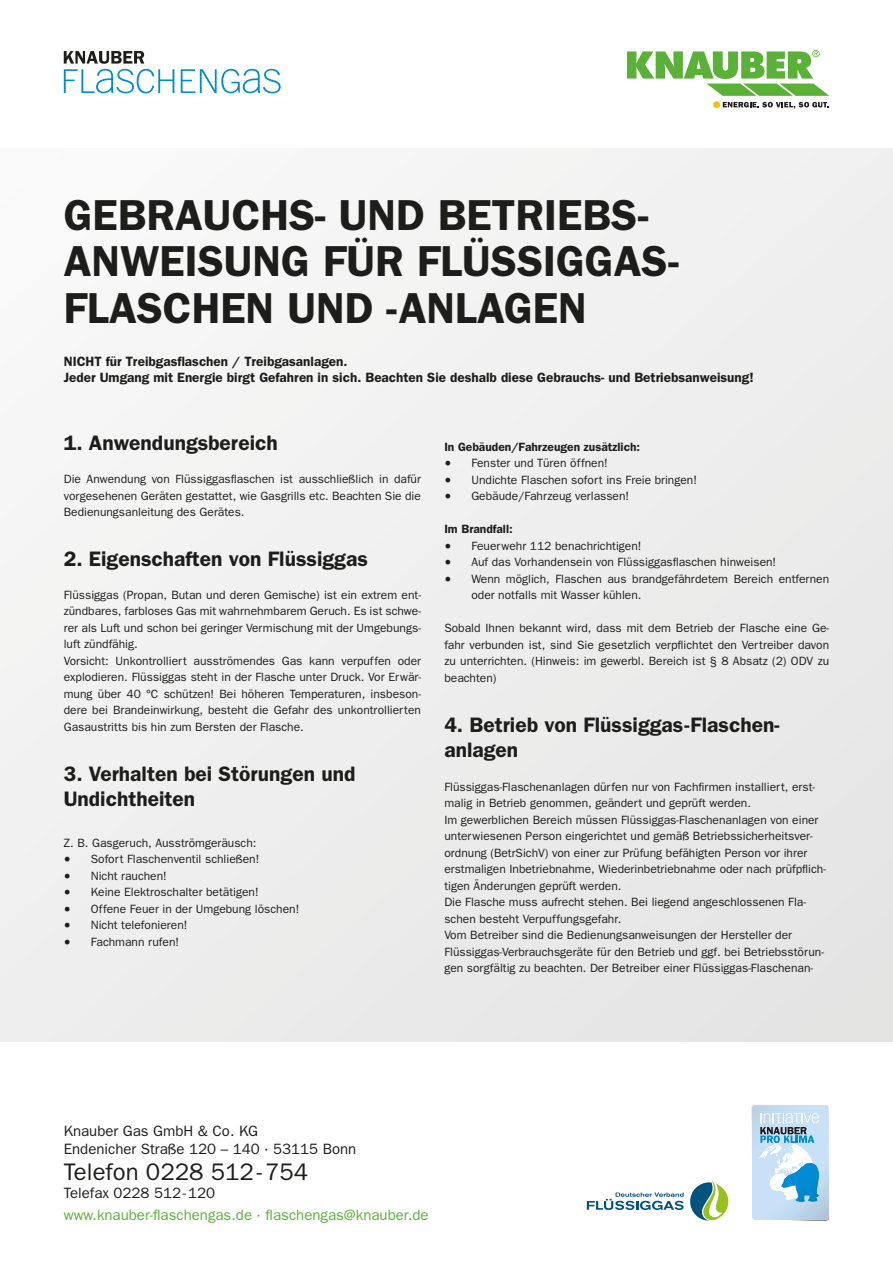
<style>
.page{position:relative;width:893px;height:1263px;background:#fff}
.page>*{position:absolute;margin:0;border:0;box-sizing:border-box;transform-origin:0 0}
.t1{font:600 43.5px/46.5px "ITC Franklin Gothic Std";color:#1d1d1b}
.t2{font:24px "Franklin Gothic";color:#1d1d1b}
.t3{font:600 21px/25.2px "Franklin Gothic";color:#1d1d1b}
.t4{font:15px "Franklin Gothic";color:#1d1d1b}
.t5{font:15px "Franklin Gothic";color:#5ab138}
.t6{font:600 13.5px "Franklin Gothic";color:#1d1d1b}
.t7{font:12px/16.5px "Franklin Gothic";color:#1d1d1b;text-align:justify}
.t8{font:600 12px "Franklin Gothic";color:#1d1d1b}
.s1{font-family:"Minion Pro";font-size:18px}
</style>
<div class="page">
<div style="left:0;top:149px;width:893px;height:893px;background:#efefef"></div>
<img style="left:751px;top:1105px;width:79px;height:116px">
<img style="left:752px;top:1105px;width:51px;height:38px">
<img style="left:752px;top:1143px;width:7px;height:38px">
<svg style="left:759px;top:1113px;width:60px;height:89px"></svg>
<img style="left:781px;top:1164px;width:38px;height:38px">
<svg style="left:627px;top:50px;width:202px;height:46px"></svg>
<svg style="left:723px;top:102px;width:106px;height:7px"></svg>
<div style="left:713px;top:101px;width:7px;height:7px;background:#fcc000;border-radius:50%"></div>
<svg style="left:64px;top:51px;width:110px;height:42px"></svg>
<svg style="left:181px;top:69px;width:100px;height:24px"></svg>
<svg style="left:690px;top:1181px;width:39px;height:39px"></svg>
<svg style="left:587px;top:1192px;width:97px;height:18px"></svg>
<p class="t1" style="left:64px;top:192px;width:617px">GEBRAUCHS- UND BETRIEBS-<br>ANWEISUNG FÜR FLÜSSIGGAS-<br>FLASCHEN UND -ANLAGEN</p>
<p class="t6" style="left:64px;top:353px;width:285px">NICHT für Treibgasflaschen / Treibgasanlagen.</p>
<p class="t6" style="left:64px;top:370px;width:691px">Jeder Umgang mit Energie birgt Gefahren in sich. Beachten Sie deshalb diese Gebrauchs- und Betriebsanweisung!</p>
<p class="t3" style="left:64px;top:430px;width:216px">1. Anwendungsbereich</p>
<p class="t7" style="left:64px;top:471px;width:359px">Die Anwendung von Flüssiggasflaschen ist ausschließlich in dafür vorgesehenen Geräten gestattet, wie Gasgrills etc. Beachten Sie die Bedienungsanleitung des Gerätes.</p>
<p class="t3" style="left:64px;top:546px;width:306px">2. Eigenschaften von Flüssiggas</p>
<p class="t7" style="left:64px;top:586px;width:359px">Flüssiggas (Propan, Butan und deren Gemische) ist ein extrem ent&shy;zündbares, farbloses Gas mit wahrnehmbarem Geruch. Es ist schwe&shy;rer als Luft und schon bei geringer Vermischung mit der Umgebungs&shy;luft zündfähig.</p>
<p class="t7" style="left:64px;top:652px;width:359px">Vorsicht: Unkontrolliert ausströmendes Gas kann verpuffen oder explodieren. Flüssiggas steht in der Flasche unter Druck. Vor Erwär&shy;mung über 40 °C schützen! Bei höheren Temperaturen, insbeson&shy;dere bei Brandeinwirkung, besteht die Gefahr des unkontrollierten Gasaustritts bis hin zum Bersten der Flasche.</p>
<p class="t3" style="left:64px;top:761px;width:293px">3. Verhalten bei Störungen und<br>Undichtheiten</p>
<p class="t7" style="left:64px;top:834px;width:194px">Z. B. Gasgeruch, Ausströmgeräusch:</p>
<p class="t7" style="left:64px;top:850px;width:197px"><span class="s1">•</span> Sofort Flaschenventil schließen!</p>
<p class="t7" style="left:64px;top:867px;width:105px"><span class="s1">•</span> Nicht rauchen!</p>
<p class="t7" style="left:64px;top:883px;width:196px"><span class="s1">•</span> Keine Elektroschalter betätigen!</p>
<p class="t7" style="left:64px;top:900px;width:237px"><span class="s1">•</span> Offene Feuer in der Umgebung löschen!</p>
<p class="t7" style="left:64px;top:916px;width:125px"><span class="s1">•</span> Nicht telefonieren!</p>
<p class="t7" style="left:64px;top:933px;width:117px"><span class="s1">•</span> Fachmann rufen!</p>
<p class="t8" style="left:444px;top:439px;width:197px">In Gebäuden/Fahrzeugen zusätzlich:</p>
<p class="t7" style="left:444px;top:455px;width:165px"><span class="s1">•</span> Fenster und Türen öffnen!</p>
<p class="t7" style="left:444px;top:471px;width:254px"><span class="s1">•</span> Undichte Flaschen sofort ins Freie bringen!</p>
<p class="t7" style="left:444px;top:488px;width:186px"><span class="s1">•</span> Gebäude/Fahrzeug verlassen!</p>
<p class="t8" style="left:444px;top:522px;width:70px">Im Brandfall:</p>
<p class="t7" style="left:444px;top:537px;width:199px"><span class="s1">•</span> Feuerwehr 112 benachrichtigen!</p>
<p class="t7" style="left:444px;top:554px;width:333px"><span class="s1">•</span> Auf das Vorhandensein von Flüssiggasflaschen hinweisen!</p>
<p class="t7" style="left:471px;top:570px;width:359px;text-indent:-27px"><span class="s1">•</span> Wenn möglich, Flaschen aus brandgefährdetem Bereich entfernen oder notfalls mit Wasser kühlen.</p>
<p class="t7" style="left:444px;top:620px;width:386px">Sobald Ihnen bekannt wird, dass mit dem Betrieb der Flasche eine Ge&shy;fahr verbunden ist, sind Sie gesetzlich verpflichtet den Vertreiber davon zu unterrichten. (Hinweis: im gewerbl. Bereich ist § 8 Absatz (2) ODV zu beachten)</p>
<p class="t3" style="left:444px;top:711px;width:337px">4. Betrieb von Flüssiggas-Flaschen&shy;anlagen</p>
<p class="t7" style="left:444px;top:778px;width:383px;text-align:left">Flüssiggas-Flaschenanlagen dürfen nur von Fachfirmen installiert, erst&shy;malig in Betrieb genommen, geändert und geprüft werden.<br>Im gewerblichen Bereich müssen Flüssiggas-Flaschenanlagen von einer unterwiesenen Person eingerichtet und gemäß Betriebssicherheitsver&shy;ordnung (BetrSichV) von einer zur Prüfung befähigten Person vor ihrer erstmaligen Inbetriebnahme, Wiederinbetriebnahme oder nach prüfpflich&shy;tigen Änderungen geprüft werden.<br>Die Flasche muss aufrecht stehen. Bei liegend angeschlossenen Fla&shy;schen besteht Verpuffungsgefahr.<br>Vom Betreiber sind die Bedienungsanweisungen der Hersteller der Flüssiggas-Verbrauchsgeräte für den Betrieb und ggf. bei Betriebsstörun&shy;gen sorgfältig zu beachten. Der Betreiber einer Flüssiggas-Flaschenan-</p>
<p class="t4" style="left:64px;top:1123px;width:196px">Knauber Gas GmbH &amp; Co. KG</p>
<p class="t4" style="left:64px;top:1141px;width:294px">Endenicher Straße 120 – 140 · 53115 Bonn</p>
<p class="t2" style="left:64px;top:1158px;width:246px">Telefon 0228 512-754</p>
<p class="t4" style="left:64px;top:1184px;width:153px">Telefax 0228 512-120</p>
<p class="t5" style="left:64px;top:1207px;width:366px">www.knauber-flaschengas.de · flaschengas@knauber.de</p>
</div>
